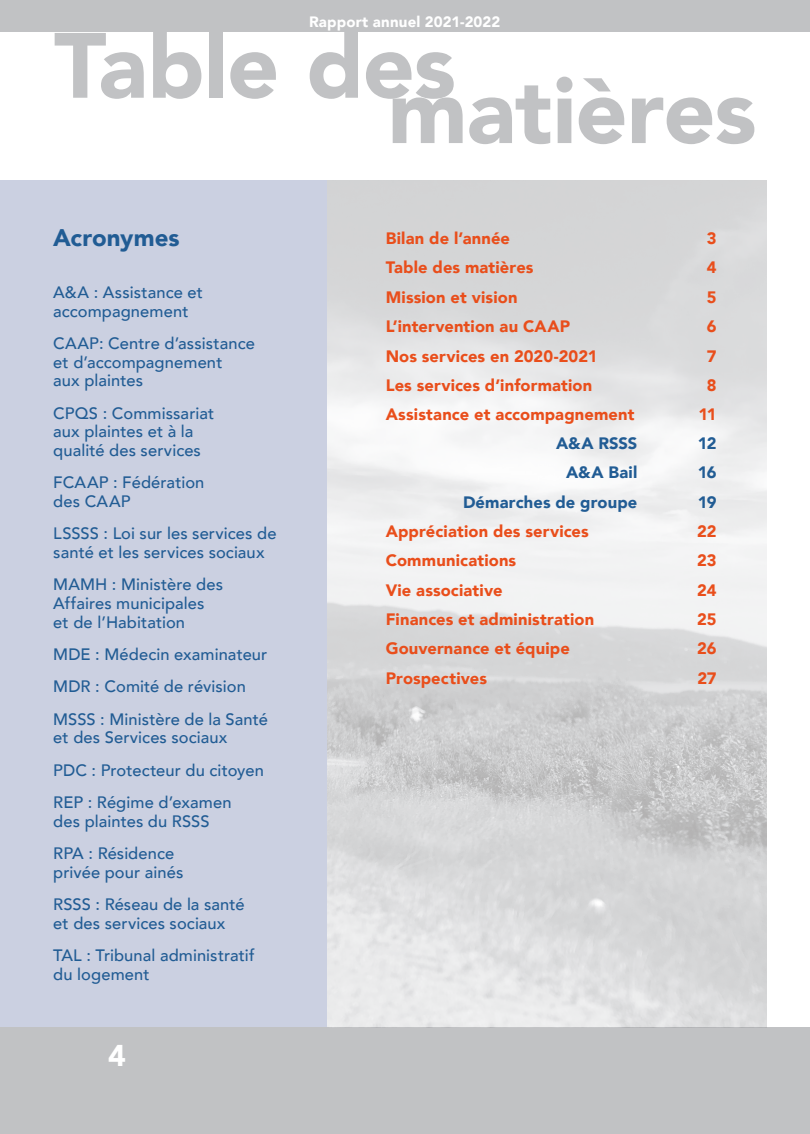
<style>
.page{position:relative;width:810px;height:1134px;background:#fff}
.page>*{position:absolute;margin:0;border:0;box-sizing:border-box;transform-origin:0 0}
.Style_de_paragraphe{font:900 91.5px "Avenir";letter-spacing:-.01em;color:#c1c2c4}
.t1{font:900 30px "Avenir";color:#fff}
.Sous_titre{font:900 24px "Avenir";color:#215c94}
.Surtitre{font:500 16.5px/18.8px "Avenir";letter-spacing:.005em;color:#215c94}
.t2{font:900 16.5px "Avenir";letter-spacing:.01em;color:#e94e1b}
.t3{font:900 16.5px "Avenir";letter-spacing:.005em;color:#215c94}
.t4{font:900 15px "Avenir";letter-spacing:.01em;color:#fff}
</style>
<div class="page">
<div style="left:0;top:0;width:809px;height:32px;background:#c1c2c4"></div>
<hr style="left:809px;top:0;width:1px;height:32px;background:#c1c2c4">
<div style="left:0;top:1027px;width:810px;height:107px;background:#c1c2c4"></div>
<img style="left:326px;top:180px;width:441px;height:847px">
<div style="left:0;top:180px;width:326px;height:847px;background:#cbd0e1"></div>
<p class="t4" style="left:309px;top:9px;width:193px">Rapport annuel 2021-2022</p>
<p class="Style_de_paragraphe" style="left:54px;top:-13px;width:403px">Table des</p>
<p class="Style_de_paragraphe" style="left:388px;top:33px;width:370px">matières</p>
<p class="Sous_titre" style="left:53px;top:217px;width:128px">Acronymes</p>
<p class="Surtitre" style="left:53px;top:282px;width:151px">A&amp;A : Assistance et accompagnement</p>
<p class="Surtitre" style="left:53px;top:333px;width:203px">CAAP: Centre d’assistance et d’accompagnement<br>aux plaintes</p>
<p class="Surtitre" style="left:53px;top:403px;width:162px">CPQS : Commissariat aux plaintes et à la qualité des services</p>
<p class="Surtitre" style="left:53px;top:472px;width:153px">FCAAP : Fédération des CAAP</p>
<p class="Surtitre" style="left:53px;top:523px;width:225px">LSSSS : Loi sur les services de santé et les services sociaux</p>
<p class="Surtitre" style="left:53px;top:574px;width:171px">MAMH : Ministère des<br>Affaires municipales et de l’Habitation</p>
<p class="Surtitre" style="left:53px;top:644px;width:216px">MDE : Médecin examinateur</p>
<p class="Surtitre" style="left:53px;top:676px;width:194px">MDR : Comité de révision</p>
<p class="Surtitre" style="left:53px;top:709px;width:216px">MSSS : Ministère de la Santé et des Services sociaux</p>
<p class="Surtitre" style="left:53px;top:760px;width:212px">PDC : Protecteur du citoyen</p>
<p class="Surtitre" style="left:53px;top:792px;width:180px">REP : Régime d’examen des plaintes du RSSS</p>
<p class="Surtitre" style="left:53px;top:843px;width:132px">RPA : Résidence privée pour ainés</p>
<p class="Surtitre" style="left:53px;top:894px;width:193px">RSSS : Réseau de la santé et des services sociaux</p>
<p class="Surtitre" style="left:53px;top:945px;width:203px">TAL : Tribunal administratif du logement</p>
<h2 class="t1" style="left:108px;top:1029px;width:19px">4</h2>
<p class="t2" style="left:386px;top:224px;width:126px">Bilan de l’année</p>
<p class="t2" style="left:707px;top:224px;width:11px">3</p>
<p class="t2" style="left:386px;top:253px;width:149px">Table des matières</p>
<p class="t2" style="left:707px;top:253px;width:11px">4</p>
<p class="t2" style="left:386px;top:283px;width:133px">Mission et vision</p>
<p class="t2" style="left:707px;top:283px;width:11px">5</p>
<p class="t2" style="left:386px;top:313px;width:186px">L’intervention au CAAP</p>
<p class="t2" style="left:707px;top:313px;width:11px">6</p>
<p class="t2" style="left:386px;top:342px;width:213px">Nos services en 2020-2021</p>
<p class="t2" style="left:707px;top:342px;width:11px">7</p>
<p class="t2" style="left:386px;top:371px;width:208px">Les services d’information</p>
<p class="t2" style="left:707px;top:371px;width:11px">8</p>
<p class="t2" style="left:386px;top:401px;width:250px">Assistance et accompagnement</p>
<p class="t2" style="left:698px;top:401px;width:20px">11</p>
<p class="t3" style="left:556px;top:429px;width:83px">A&amp;A RSSS</p>
<p class="t3" style="left:698px;top:429px;width:20px">12</p>
<p class="t3" style="left:566px;top:458px;width:73px">A&amp;A Bail</p>
<p class="t3" style="left:698px;top:458px;width:20px">16</p>
<p class="t3" style="left:463px;top:488px;width:176px">Démarches de groupe</p>
<p class="t3" style="left:698px;top:488px;width:20px">19</p>
<p class="t2" style="left:386px;top:517px;width:204px">Appréciation des services</p>
<p class="t2" style="left:697px;top:517px;width:21px">22</p>
<p class="t2" style="left:386px;top:546px;width:132px">Communications</p>
<p class="t2" style="left:697px;top:546px;width:21px">23</p>
<p class="t2" style="left:386px;top:576px;width:118px">Vie associative</p>
<p class="t2" style="left:697px;top:576px;width:21px">24</p>
<p class="t2" style="left:386px;top:605px;width:210px">Finances et administration</p>
<p class="t2" style="left:697px;top:605px;width:21px">25</p>
<p class="t2" style="left:386px;top:634px;width:186px">Gouvernance et équipe</p>
<p class="t2" style="left:697px;top:634px;width:21px">26</p>
<p class="t2" style="left:386px;top:664px;width:103px">Prospectives</p>
<p class="t2" style="left:697px;top:664px;width:21px">27</p>
</div>
